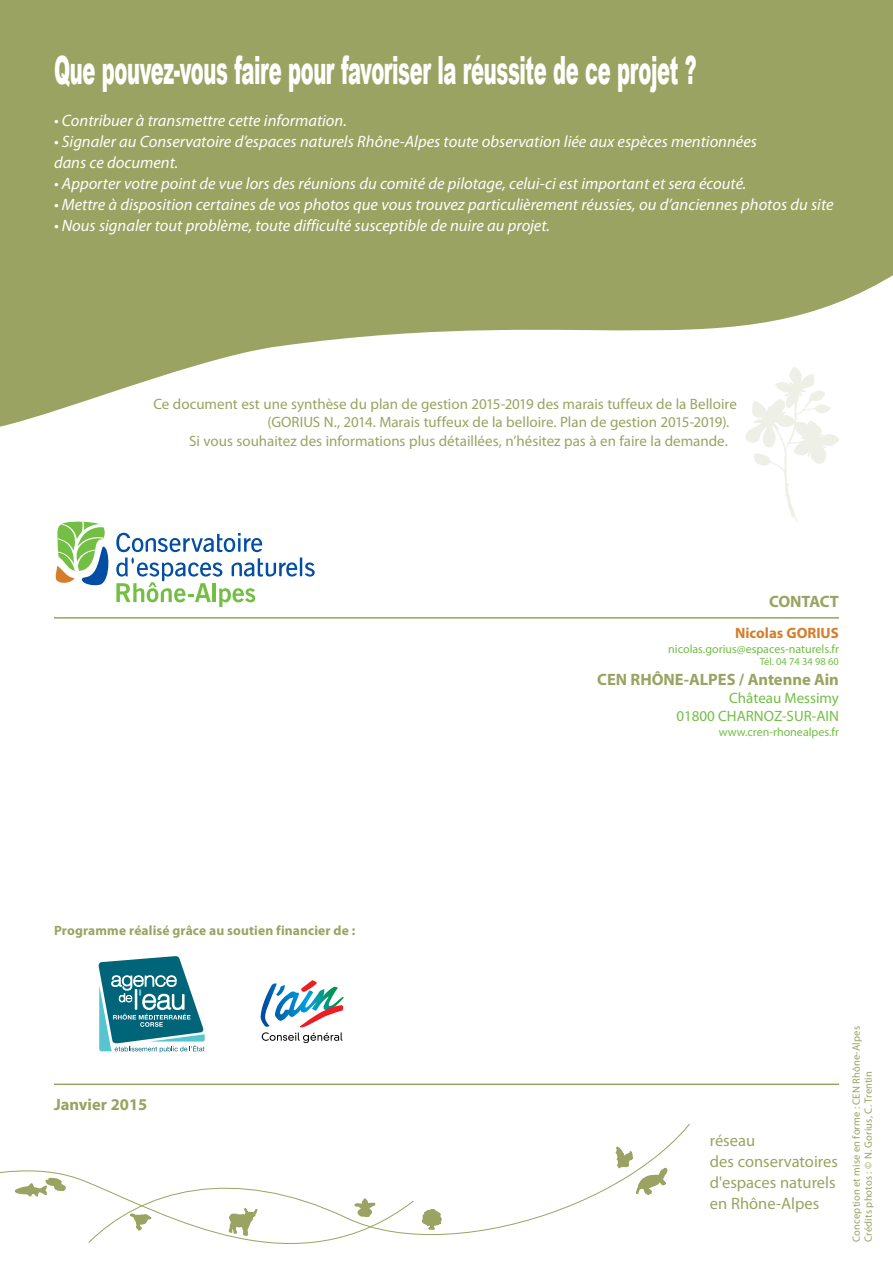
<style>
.page{position:relative;width:893px;height:1263px;background:#fff}
.page>*{position:absolute;margin:0;border:0;box-sizing:border-box;transform-origin:0 0}
.t1{font:900 39px "Arial";letter-spacing:-.02em;color:#fff;scale:.5 1}
.t2{font:italic 16.5px/21px "Myriad Pro";color:#fff}
.t3{font:16.5px/21px "Myriad Pro";color:#9aa361}
.t4{font:700 16.5px "Myriad Pro";color:#9aa361}
.t5{font:15px "Myriad Pro";color:#9aa361}
.t6{font:15px/18px "Myriad Pro";color:#72bf44;text-align:right}
.t7{font:700 15px "Myriad Pro";color:#d77d2a}
.t8{font:700 13.5px "Myriad Pro";letter-spacing:.01em;color:#9aa361}
.t9{font:12px "Myriad Pro";color:#72bf44}
.t10{font:10.5px/12px "Myriad Pro";letter-spacing:.015em;color:#9aa361}
.t11{font:10.5px "Myriad Pro";color:#72bf44}
</style>
<div class="page">
<img style="left:745px;top:431px;width:94px;height:91px">
<svg style="left:414px;top:1125px;width:276px;height:110px"></svg>
<svg style="left:0;top:1170px;width:414px;height:74px"></svg>
<svg style="left:422px;top:1206px;width:20px;height:30px"></svg>
<svg style="left:129px;top:1212px;width:23px;height:21px"></svg>
<svg style="left:228px;top:1206px;width:30px;height:38px"></svg>
<svg style="left:614px;top:1138px;width:54px;height:57px"></svg>
<svg style="left:14px;top:1177px;width:53px;height:21px"></svg>
<svg style="left:354px;top:1197px;width:22px;height:20px"></svg>
<svg style="left:0;top:0;width:893px;height:431px;fill:#9aa361"></svg>
<svg style="left:260px;top:980px;width:84px;height:63px"></svg>
<svg style="left:98px;top:956px;width:107px;height:97px"></svg>
<svg style="left:55px;top:521px;width:260px;height:86px"></svg>
<hr style="left:54px;top:617px;width:785px;height:2px;background:#9aa361">
<hr style="left:54px;top:1083px;width:785px;height:2px;background:#9aa361">
<h1 class="t1" style="left:54px;top:42px;width:1287px">Que pouvez-vous faire pour favoriser la réussite de ce projet ?</h1>
<p class="t2" style="left:54px;top:110px;width:294px">• Contribuer à transmettre cette information.</p>
<p class="t2" style="left:54px;top:131px;width:704px">• Signaler au Conservatoire d’espaces naturels Rhône-Alpes toute observation liée aux espèces mentionnées dans ce document.</p>
<p class="t2" style="left:54px;top:173px;width:694px">• Apporter votre point de vue lors des réunions du comité de pilotage, celui-ci est important et sera écouté.</p>
<p class="t2" style="left:54px;top:194px;width:781px">• Mettre à disposition certaines de vos photos que vous trouvez particulièrement réussies, ou d’anciennes photos du site</p>
<p class="t2" style="left:54px;top:215px;width:498px">• Nous signaler tout problème, toute difficulté susceptible de nuire au projet.</p>
<p class="t5" style="left:153px;top:396px;width:585px">Ce document est une synthèse du plan de gestion 2015-2019 des marais tuffeux de la Belloire</p>
<p class="t5" style="left:268px;top:414px;width:463px">(GORIUS N., 2014. Marais tuffeux de la belloire. Plan de gestion 2015-2019).</p>
<p class="t5" style="left:189px;top:432px;width:540px">Si vous souhaitez des informations plus détaillées, n’hésitez pas à en faire la demande.</p>
<p class="t4" style="left:769px;top:592px;width:71px">CONTACT</p>
<p class="t7" style="left:735px;top:625px;width:105px">Nicolas GORIUS</p>
<p class="t9" style="left:668px;top:642px;width:172px">nicolas.gorius@espaces-naturels.fr</p>
<p class="t11" style="left:760px;top:656px;width:81px">Tél. 04 74 34 98 60</p>
<p class="t4" style="left:597px;top:670px;width:243px">CEN RHÔNE-ALPES / Antenne Ain</p>
<p class="t6" style="left:676px;top:689px;width:164px">Château Messimy<br>01800 CHARNOZ-SUR-AIN</p>
<p class="t9" style="left:719px;top:725px;width:122px">www.cren-rhonealpes.fr</p>
<p class="t8" style="left:54px;top:922px;width:303px">Programme réalisé grâce au soutien financier de :</p>
<p class="t4" style="left:54px;top:1095px;width:95px">Janvier 2015</p>
<p class="t3" style="left:710px;top:1130px;width:130px">réseau<br>des conservatoires d'espaces naturels en Rhône-Alpes</p>
<p class="t10" style="left:850px;top:1242px;width:217px;rotate:-90deg">Conception et mise en forme : CEN Rhône-Alpes<br>Crédits photos : © N. Gorius, C. Trentin</p>
</div>
